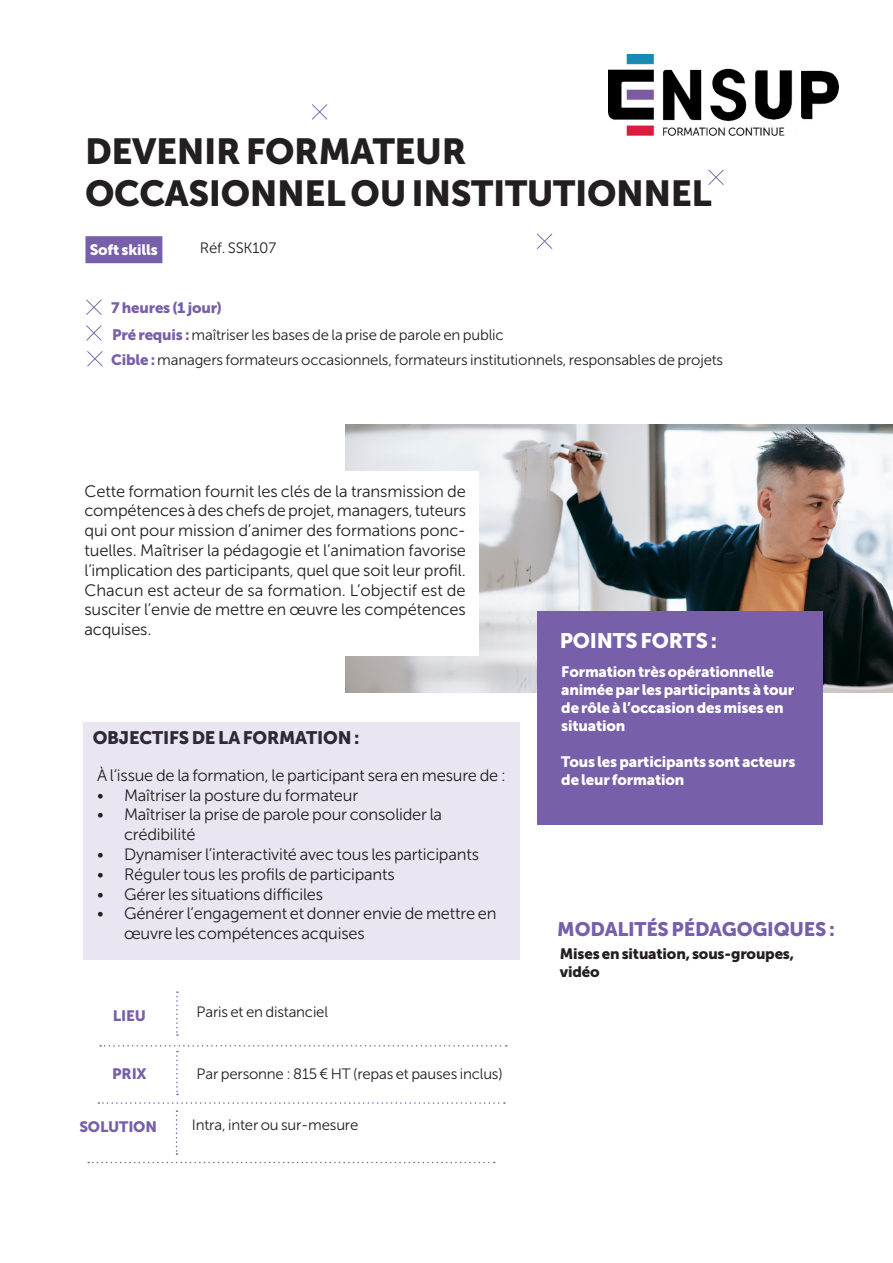
<style>
.page{position:relative;width:893px;height:1263px;background:#fff}
.page>*{position:absolute;margin:0;border:0;box-sizing:border-box;transform-origin:0 0}
.OK_Titre_1{font:36px "Museo Sans 900";letter-spacing:-.01em;color:#231f20}
.OK_Titre_2{font:21px "Museo Sans 900";letter-spacing:-.01em;color:#fff}
.OK_Titre_1_bis{font:19.5px "Museo Sans 900";letter-spacing:-.01em;color:#775fa9}
.OK_Titre_4{font:18px "Museo Sans 900";letter-spacing:-.01em;color:#231f20}
.OK_txt_courant_justif{font:16.5px/19.8px "Museo Sans 300";letter-spacing:-.015em;color:#231f20}
.OK_texte_courant_drap{font:16.5px "Museo Sans 300";letter-spacing:-.015em;color:#231f20}
.OK_texte_courant_drap-2{font:15px "Museo Sans 300";letter-spacing:-.015em;color:#231f20}
.OK_texte_courant_drap-3{font:15px/18px "Museo Sans 900";letter-spacing:-.01em;color:#fff}
.OK_texte_courant_drap-4{font:15px/18px "Museo Sans 900";letter-spacing:-.01em;color:#231f20}
.inter_tableau{font:15px "Museo Sans 900";letter-spacing:-.01em;color:#775fa9}
.OK_texte_courant_drap-5{font:15px "Museo Sans 900";letter-spacing:-.01em;color:#775fa9}
.titre_p_3{font:15px "Museo Sans 900";letter-spacing:-.01em;color:#fff}
.s1{font-family:"Museo Sans 900";color:#775fa9}
</style>
<div class="page">
<svg style="left:312px;top:104px;width:15px;height:16px"></svg>
<svg style="left:708px;top:169px;width:16px;height:16px"></svg>
<img style="left:609px;top:54px;width:230px;height:81px">
<div style="left:83px;top:722px;width:436px;height:238px;background:#e9e5f1"></div>
<img style="left:345px;top:424px;width:548px;height:268px">
<div style="left:537px;top:612px;width:286px;height:213px;background:#775fa9"></div>
<div style="left:85px;top:236px;width:77px;height:27px;background:#775fa9"></div>
<div style="left:85px;top:471px;width:394px;height:185px;background:#fff"></div>
<svg style="left:176px;top:991px;width:2px;height:45px"></svg>
<svg style="left:100px;top:1045px;width:407px;height:50px"></svg>
<svg style="left:86px;top:299px;width:16px;height:16px"></svg>
<svg style="left:86px;top:325px;width:16px;height:16px"></svg>
<svg style="left:87px;top:351px;width:16px;height:16px"></svg>
<svg style="left:537px;top:233px;width:15px;height:16px"></svg>
<svg style="left:88px;top:1162px;width:407px;height:1px"></svg>
<svg style="left:98px;top:1102px;width:407px;height:2px"></svg>
<svg style="left:176px;top:1110px;width:2px;height:45px"></svg>
<p class="OK_Titre_1" style="left:85px;top:131px;width:383px">DEVENIR FORMATEUR</p>
<p class="OK_Titre_1" style="left:85px;top:173px;width:628px">OCCASIONNEL OU INSTITUTIONNEL</p>
<p class="titre_p_3" style="left:90px;top:241px;width:70px">Soft skills</p>
<p class="OK_texte_courant_drap-2" style="left:200px;top:239px;width:78px">Réf. SSK107</p>
<p class="OK_texte_courant_drap-5" style="left:111px;top:299px;width:112px">7 heures (1 jour)</p>
<p class="OK_texte_courant_drap-2" style="left:112px;top:327px;width:393px"><span class="s1">Pré requis :</span> maîtriser les bases de la prise de parole en public</p>
<p class="OK_texte_courant_drap-2" style="left:111px;top:352px;width:614px"><span class="s1">Cible :</span> managers formateurs occasionnels, formateurs institutionnels, responsables de projets</p>
<p class="OK_txt_courant_justif" style="left:85px;top:481px;width:383px;text-align:justify">Cette formation fournit les clés de la transmission de compétences à des chefs de projet, managers, tuteurs qui ont pour mission d’animer des formations ponc&shy;tuelles. Maîtriser la pédagogie et l’animation favorise l’implication des participants, quel que soit leur profil.<br>Chacun est acteur de sa formation. L’objectif est de susciter l’envie de mettre en œuvre les compétences acquises.</p>
<p class="OK_Titre_4" style="left:93px;top:727px;width:268px">OBJECTIFS DE LA FORMATION :</p>
<p class="OK_texte_courant_drap" style="left:97px;top:766px;width:410px">À l’issue de la formation, le participant sera en mesure de :</p>
<p class="OK_txt_courant_justif" style="left:97px;top:785px;width:263px">• Maîtriser la posture du formateur</p>
<p class="OK_txt_courant_justif" style="left:124px;top:805px;width:320px;text-indent:-27px">• Maîtriser la prise de parole pour consolider la crédibilité</p>
<p class="OK_txt_courant_justif" style="left:97px;top:844px;width:383px">• Dynamiser l’interactivité avec tous les participants</p>
<p class="OK_txt_courant_justif" style="left:97px;top:864px;width:299px">• Réguler tous les profils de participants</p>
<p class="OK_txt_courant_justif" style="left:97px;top:884px;width:228px">• Gérer les situations difficiles</p>
<p class="OK_txt_courant_justif" style="left:124px;top:904px;width:374px;text-indent:-27px">• Générer l’engagement et donner envie de mettre en œuvre les compétences acquises</p>
<p class="inter_tableau" style="left:113px;top:1007px;width:35px">LIEU</p>
<p class="inter_tableau" style="left:112px;top:1065px;width:36px">PRIX</p>
<p class="OK_texte_courant_drap-2" style="left:197px;top:1004px;width:133px">Paris et en distanciel</p>
<p class="OK_texte_courant_drap-2" style="left:197px;top:1065px;width:308px">Par personne : 815 € HT (repas et pauses inclus)</p>
<p class="inter_tableau" style="left:79px;top:1118px;width:79px">SOLUTION</p>
<p class="OK_texte_courant_drap-2" style="left:192px;top:1116px;width:168px">Intra, inter ou sur-mesure</p>
<p class="OK_Titre_2" style="left:560px;top:629px;width:159px">POINTS FORTS :</p>
<p class="OK_texte_courant_drap-3" style="left:561px;top:663px;width:235px">Formation très opérationnelle animée par les participants à tour de rôle à l’occasion des mises en situation</p>
<p class="OK_texte_courant_drap-3" style="left:561px;top:753px;width:236px">Tous les participants sont acteurs de leur formation</p>
<p class="OK_Titre_1_bis" style="left:557px;top:918px;width:279px">MODALITÉS PÉDAGOGIQUES :</p>
<p class="OK_texte_courant_drap-4" style="left:560px;top:944px;width:236px">Mises en situation, sous-groupes, vidéo</p>
</div>
